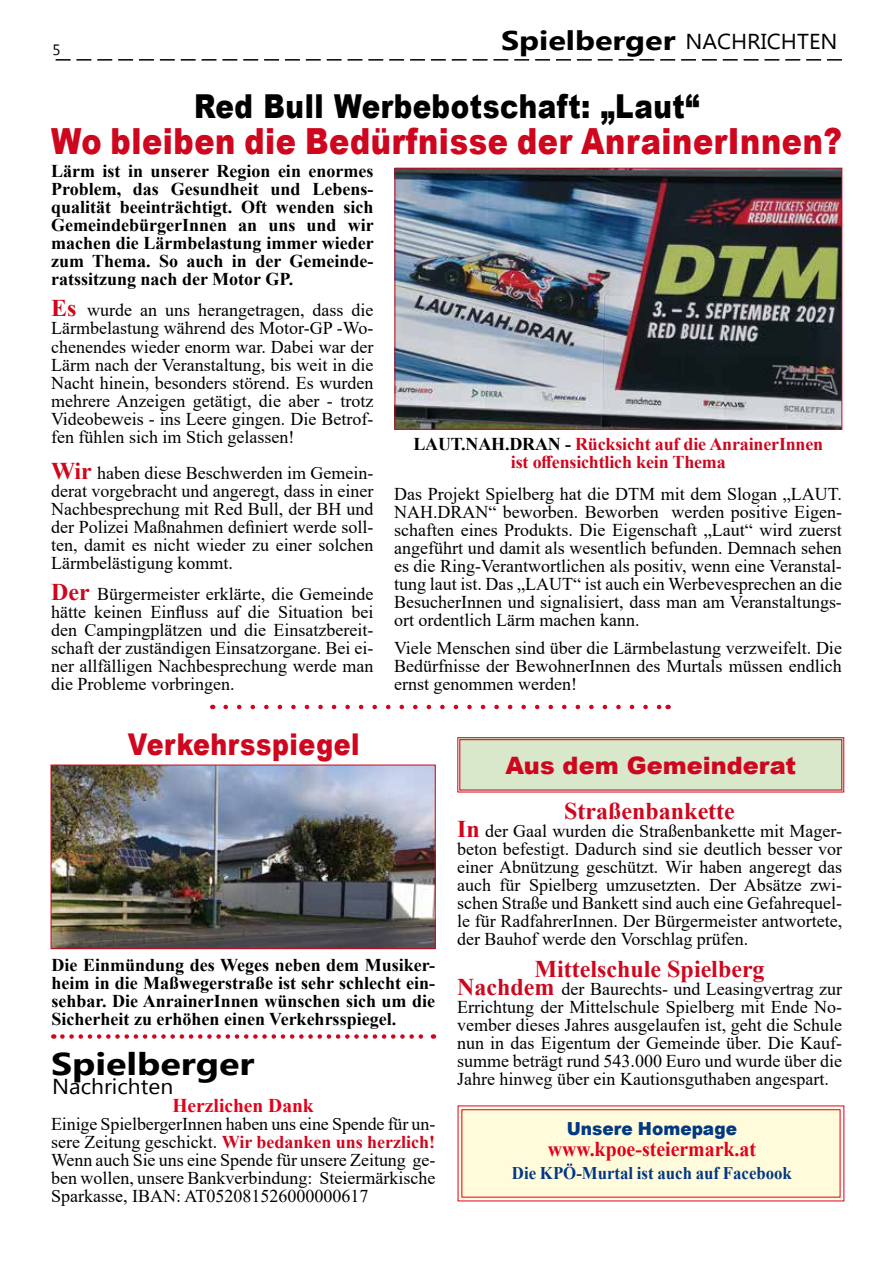
<style>
.page{position:relative;width:893px;height:1263px;background:#fff}
.page>*{position:absolute;margin:0;border:0;box-sizing:border-box;transform-origin:0 0}
.t1{font:900 36px "Arial";letter-spacing:.02em;color:#ce061e;scale:.84 1}
.t2{font:900 33px "Arial";letter-spacing:.02em;color:#000;scale:.84 1}
.t3{font:700 31.5px "Microsoft Tai Le";color:#000;scale:1.2 1}
.t4{font:900 30px "Arial";letter-spacing:.02em;color:#ce061e;scale:.84 1}
.t5{font:700 27px "Microsoft New Tai Lue";color:#000;scale:1.2 1}
.t6{font:700 24px "Times New Roman";color:#cd071e}
.t7{font:900 24px "Arial";color:#cd071e}
.t8{font:21.6px "Microsoft Tai Le";color:#000;scale:1.05 1}
.t9{font:700 21px "Times New Roman";color:#e2001a;scale:.94 1}
.t10{font:700 19.5px "Times New Roman";color:#e2001a}
.t11{font:18px/18px "Times New Roman";color:#000;text-align:justify}
.t12{font:700 18px/18px "Times New Roman";color:#000;text-align:justify}
.t13{font:700 18px/18px "Times New Roman";letter-spacing:-.01em;color:#cd071e;text-align:center}
.t14{font:900 18px "Arial";color:#003882;scale:.94 1}
.t15{font:700 17.85px "Times New Roman";color:#003882;scale:.94 1}
.t16{font:15px "Microsoft New Tai Lue";color:#000}
.s1{font-weight:400;font-size:21.6px}
.s2{font-weight:700;font-size:24px;color:#cd071e}
.s3{color:#000}
.s4{font-weight:700;color:#cd071e}
</style>
<div class="page">
<svg style="left:56px;top:59px;width:786px;height:2px"></svg>
<img style="left:397px;top:170px;width:443px;height:257px">
<div style="left:395px;top:168px;width:447px;height:261px;border:1px solid #cd071e"></div>
<svg style="left:457px;top:1105px;width:388px;height:97px"></svg>
<svg style="left:226px;top:705px;width:435px;height:4px"></svg>
<svg style="left:62px;top:1034px;width:372px;height:5px"></svg>
<img style="left:53px;top:767px;width:380px;height:180px">
<div style="left:51px;top:765px;width:384px;height:184px;border:1px solid #cd071e"></div>
<svg style="left:457px;top:737px;width:388px;height:56px"></svg>
<div style="left:459px;top:739px;width:383px;height:51px;border:1px solid #cd071e"></div>
<h3 class="t5" style="left:501px;top:25px;width:282px">Spielberger <span class="s1">NACHRICHTEN</span></h3>
<h2 class="t2" style="left:194px;top:82px;width:603px">Red Bull Werbebotschaft: „Laut“</h2>
<h1 class="t1" style="left:51px;top:115px;width:943px">Wo bleiben die Bedürfnisse der AnrainerInnen?</h1>
<p class="t12" style="left:51px;top:161px;width:324px">Lärm ist in unserer Region ein enormes Problem, das Gesundheit und Lebens&shy;qualität beeinträchtigt. Oft wenden sich GemeindebürgerInnen an uns und wir machen die Lärmbelastung immer wieder zum Thema. So auch in der Gemeinde&shy;ratssitzung nach der Motor GP.</p>
<p class="t11" style="left:51px;top:301px;width:324px"><span class="s2">Es</span> wurde an uns herangetragen, dass die Lärmbelastung während des Motor-GP -Wo&shy;chenendes wieder enorm war. Dabei war der Lärm nach der Veranstaltung, bis weit in die Nacht hinein, besonders störend. Es wurden mehrere Anzeigen getätigt, die aber - trotz Videobeweis - ins Leere gingen. Die Betrof&shy;fen fühlen sich im Stich gelassen!</p>
<p class="t11" style="left:51px;top:463px;width:324px"><span class="s2">Wir</span> haben diese Beschwerden im Gemein&shy;derat vorgebracht und angeregt, dass in einer Nachbesprechung mit Red Bull, der BH und der Polizei Maßnahmen definiert werde soll&shy;ten, damit es nicht wieder zu einer solchen Lärmbelästigung kommt.</p>
<p class="t11" style="left:51px;top:584px;width:324px"><span class="s2">Der</span> Bürgermeister erklärte, die Gemeinde hätte keinen Einfluss auf die Situation bei den Campingplätzen und die Einsatzbereit&shy;schaft der zuständigen Einsatzorgane. Bei ei&shy;ner allfälligen Nachbesprechung werde man die Probleme vorbringen.</p>
<p class="t16" style="left:52px;top:41px;width:10px">5</p>
<p class="t13" style="left:413px;top:434px;width:411px"><span class="s3">LAUT.NAH.DRAN -</span> Rücksicht auf die AnrainerInnen ist offensichtlich kein Thema</p>
<p class="t11" style="left:394px;top:484px;width:449px">Das Projekt Spielberg hat die DTM mit dem Slogan „LAUT.<br>NAH.DRAN“ beworben. Beworben werden positive Eigen&shy;schaften eines Produkts. Die Eigenschaft „Laut“ wird zuerst angeführt und damit als wesentlich befunden. Demnach sehen es die Ring-Verantwortlichen als positiv, wenn eine Veranstal&shy;tung laut ist. Das „LAUT“ ist auch ein Werbevesprechen an die BesucherInnen und signalisiert, dass man am Veranstaltungs&shy;ort ordentlich Lärm machen kann.</p>
<p class="t11" style="left:394px;top:639px;width:449px">Viele Menschen sind über die Lärmbelastung verzweifelt. Die Bedürfnisse der BewohnerInnen des Murtals müssen endlich ernst genommen werden!</p>
<h3 class="t4" style="left:128px;top:722px;width:277px">Verkehrsspiegel</h3>
<p class="t12" style="left:52px;top:955px;width:385px">Die Einmündung des Weges neben dem Musiker&shy;heim in die Maßwegerstraße ist sehr schlecht ein&shy;sehbar. Die AnrainerInnen wünschen sich um die Sicherheit zu erhöhen einen Verkehrsspiegel.</p>
<h3 class="t3" style="left:51px;top:1046px;width:171px">Spielberger</h3>
<p class="t8" style="left:52px;top:1074px;width:117px">Nachrichten</p>
<p class="t10" style="left:172px;top:1091px;width:143px">Herzlichen Dank</p>
<p class="t11" style="left:51px;top:1114px;width:386px">Einige SpielbergerInnen haben uns eine Spende für un&shy;sere Zeitung geschickt. <span class="s4">Wir bedanken uns herzlich!<br></span>Wenn auch Sie uns eine Spende für unsere Zeitung ge&shy;ben wollen, unsere Bankverbindung: Steiermärkische Sparkasse, IBAN: AT052081526000000617</p>
<h3 class="t7" style="left:506px;top:748px;width:292px">Aus dem Gemeinderat</h3>
<h3 class="t6" style="left:564px;top:794px;width:172px">Straßenbankette</h3>
<p class="t11" style="left:457px;top:821px;width:387px"><span class="s2">In</span> der Gaal wurden die Straßenbankette mit Mager&shy;beton befestigt. Dadurch sind sie deutlich besser vor einer Abnützung geschützt. Wir haben angeregt das auch für Spielberg umzusetzten. Der Absätze zwi&shy;schen Straße und Bankett sind auch eine Gefahrequel&shy;le für RadfahrerInnen. Der Bürgermeister antwortete, der Bauhof werde den Vorschlag prüfen.</p>
<h3 class="t6" style="left:535px;top:951px;width:231px">Mittelschule Spielberg</h3>
<p class="t11" style="left:457px;top:979px;width:387px"><span class="s2">Nachdem</span> der Baurechts- und Leasingvertrag zur Errichtung der Mittelschule Spielberg mit Ende No&shy;vember dieses Jahres ausgelaufen ist, geht die Schule nun in das Eigentum der Gemeinde über. Die Kauf&shy;summe beträgt rund 543.000 Euro und wurde über die Jahre hinweg über ein Kautionsguthaben angespart.</p>
<p class="t14" style="left:567px;top:1116px;width:183px">Unsere Homepage</p>
<p class="t9" style="left:548px;top:1134px;width:223px">www.kpoe-steiermark.at</p>
<p class="t15" style="left:512px;top:1160px;width:299px">Die KPÖ-Murtal ist auch auf Facebook</p>
</div>
